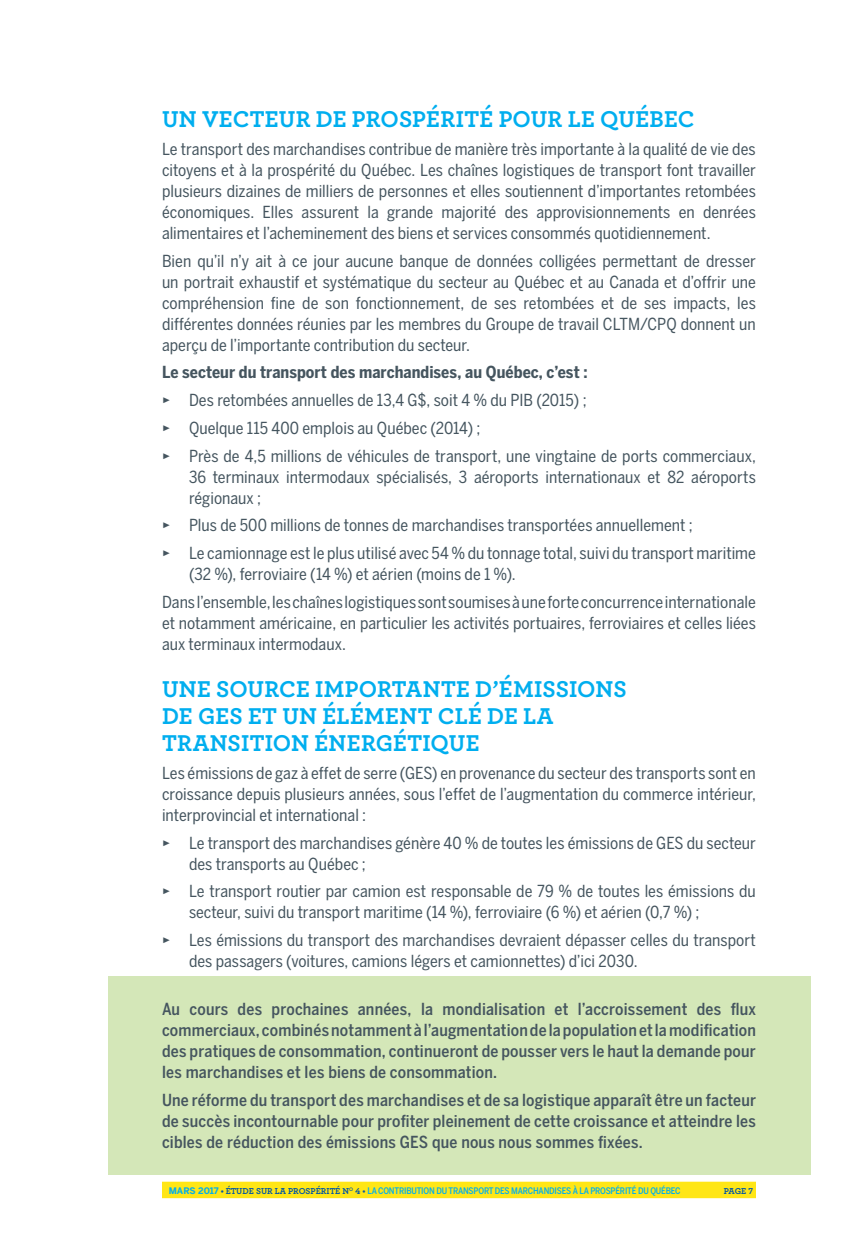
<style>
.page{position:relative;width:864px;height:1242px;background:#fff}
.page>*{position:absolute;margin:0;border:0;box-sizing:border-box;transform-origin:0 0}
.t1{font:700 24px/27px "Archer";letter-spacing:.01em;color:#00aeef}
.t2{font:16.5px/21px "Benton Sans Cond";color:#45555f;text-align:justify}
.t3{font:500 16.5px/21px "Benton Sans Cond";letter-spacing:.01em;color:#45555f;text-align:justify}
.t4{font:700 16.5px "Benton Sans Cond";color:#45555f}
.t5{font:500 9px "Benton Sans Cond";letter-spacing:-.02em;color:#00aeef}
.t6{font:700 9px "Archer";color:#0155a5}
.s1{font-family:"Meta Plus Medium Caps"}
.s2{font-family:"Benton Sans";font-weight:700}
.s3{font-family:"Archer";font-weight:700;color:#0155a5}
</style>
<div class="page">
<div style="left:162px;top:1182px;width:594px;height:16px;background:#ffe616"></div>
<div style="left:108px;top:976px;width:702px;height:198px;background:#d4e7b8"></div>
<h1 class="t1" style="left:162px;top:105px;width:534px">UN VECTEUR DE PROSPÉRITÉ POUR LE QUÉBEC</h1>
<p class="t2" style="left:162px;top:138px;width:596px">Le transport des marchandises contribue de manière très importante à la qualité de vie des citoyens et à la prospérité du Québec. Les chaînes logistiques de transport font travailler plusieurs dizaines de milliers de personnes et elles soutiennent d’importantes retombées économiques. Elles assurent la grande majorité des approvisionnements en denrées alimentaires et l’acheminement des biens et services consommés quotidiennement.</p>
<p class="t2" style="left:162px;top:250px;width:596px">Bien qu’il n’y ait à ce jour aucune banque de données colligées permettant de dresser un portrait exhaustif et systématique du secteur au Québec et au Canada et d’o-rir une compréhension fine de son fonctionnement, de ses retombées et de ses impacts, les di-érentes données réunies par les membres du Groupe de travail CLTM/CPQ donnent un aperçu de l’importante contribution du secteur.</p>
<p class="t4" style="left:162px;top:363px;width:427px">Le secteur du transport des marchandises, au Québec, c’est :</p>
<p class="t2" style="left:162px;top:390px;width:426px"><span class="s1">•</span> Des retombées annuelles de 13,4 G$, soit 4 % du PIB (2015) ;</p>
<p class="t2" style="left:162px;top:417px;width:320px"><span class="s1">•</span> Quelque 115 400 emplois au Québec (2014) ;</p>
<p class="t2" style="left:189px;top:445px;width:568px;text-indent:-27px"><span class="s1">•</span> Près de 4,5 millions de véhicules de transport, une vingtaine de ports commerciaux, 36 terminaux intermodaux spécialisés, 3 aéroports internationaux et 82 aéroports régionaux ;</p>
<p class="t2" style="left:162px;top:515px;width:532px"><span class="s1">•</span> Plus de 500 millions de tonnes de marchandises transportées annuellement ;</p>
<p class="t2" style="left:189px;top:543px;width:568px;text-indent:-27px"><span class="s1">•</span> Le camionnage est le plus utilisé avec 54 % du tonnage total, suivi du transport maritime (32 %), ferroviaire (14 %) et aérien (moins de 1 %).</p>
<p class="t2" style="left:162px;top:591px;width:596px">Dans l’ensemble, les chaînes logistiques sont soumises à une forte concurrence internationale et notamment américaine, en particulier les activités portuaires, ferroviaires et celles liées aux terminaux intermodaux.</p>
<h1 class="t1" style="left:162px;top:675px;width:466px">UNE SOURCE IMPORTANTE D’ÉMISSIONS<br>DE GES ET UN ÉLÉMENT CLÉ DE LA<br>TRANSITION ÉNERGÉTIQUE</h1>
<p class="t2" style="left:162px;top:762px;width:596px">Les émissions de gaz à e-et de serre (GES) en provenance du secteur des transports sont en croissance depuis plusieurs années, sous l’e-et de l’augmentation du commerce intérieur, interprovincial et international :</p>
<p class="t2" style="left:189px;top:832px;width:568px;text-indent:-27px"><span class="s1">•</span> Le transport des marchandises génère 40 % de toutes les émissions de GES du secteur des transports au Québec ;</p>
<p class="t2" style="left:189px;top:881px;width:568px;text-indent:-27px"><span class="s1">•</span> Le transport routier par camion est responsable de 79 % de toutes les émissions du secteur, suivi du transport maritime (14 %), ferroviaire (6 %) et aérien (0,7 %) ;</p>
<p class="t2" style="left:189px;top:930px;width:568px;text-indent:-27px"><span class="s1">•</span> Les émissions du transport des marchandises devraient dépasser celles du transport des passagers (voitures, camions légers et camionnettes) d’ici 2030.</p>
<p class="t3" style="left:162px;top:999px;width:596px">Au cours des prochaines années, la mondialisation et l’accroissement des flux commerciaux, combinés notamment à l’augmentation de la population et la modification des pratiques de consommation, continueront de pousser vers le haut la demande pour les marchandises et les biens de consommation.</p>
<p class="t3" style="left:162px;top:1089px;width:596px">Une réforme du transport des marchandises et de sa logistique apparaît être un facteur de succès incontournable pour profiter pleinement de cette croissance et atteindre les cibles de réduction des émissions GES que nous nous sommes fixées.</p>
<p class="t5" style="left:169px;top:1185px;width:513px"><span class="s2">MARS 2017</span> <span class="s3">• ÉTUDE SUR LA PROSPÉRITÉ N</span><sup>O</sup> <span class="s3">4 •</span> LA CONTRIBUTION DU TRANSPORT DES MARCHANDISES À LA PROSPÉRITÉ DU QUÉBEC</p>
<p class="t6" style="left:724px;top:1185px;width:31px">PAGE 7</p>
</div>
